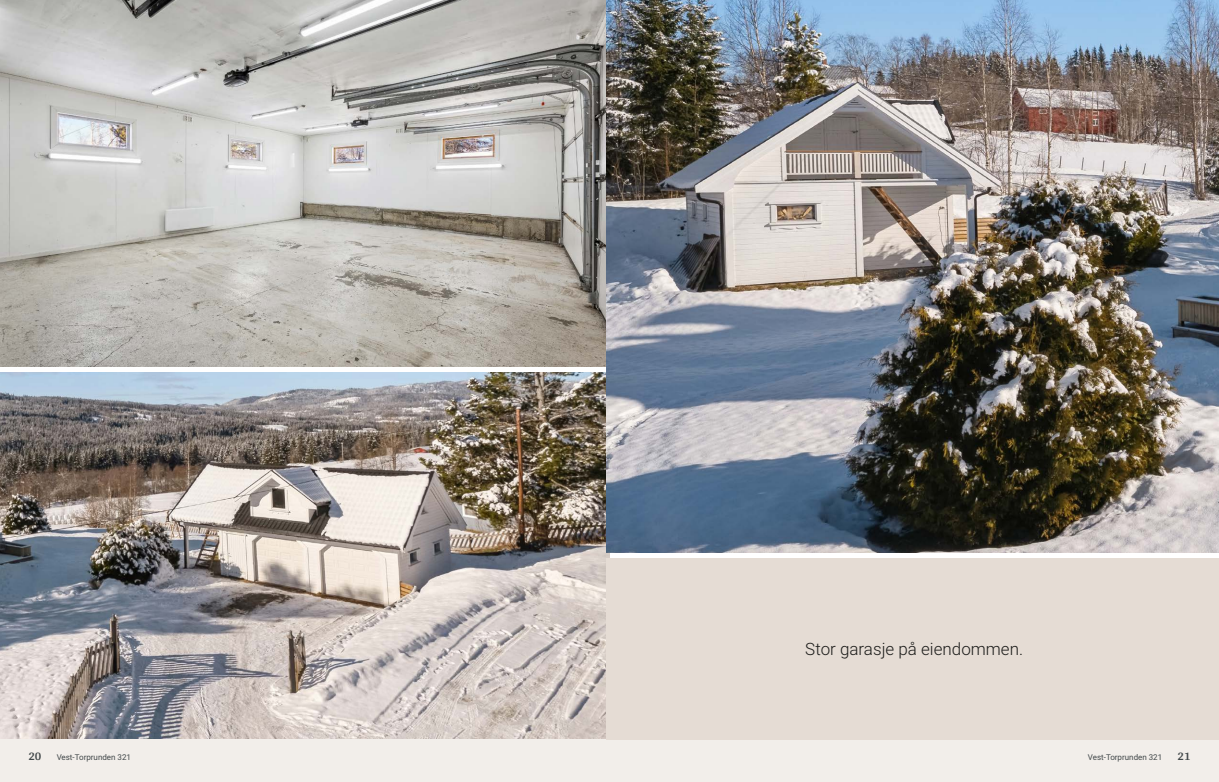
<style>
.page{position:relative;width:1219px;height:782px;background:#fff}
.page>*{position:absolute;margin:0;border:0;box-sizing:border-box;transform-origin:0 0}
.t1{font:300 17px "Roboto Vitec";color:#1d1d1b}
.t2{font:700 12px "Arya";color:#414749}
.t3{font:8px "Roboto Vitec";color:#414749}
</style>
<div class="page">
<img style="left:0;top:0;width:607px;height:367px">
<img style="left:0;top:372px;width:609px;height:367px">
<div style="left:0;top:739px;width:612px;height:42px;background:#f2eeea"></div>
<img style="left:607px;top:0;width:612px;height:552px">
<div style="left:607px;top:739px;width:612px;height:42px;background:#f2eeea"></div>
<div style="left:607px;top:558px;width:612px;height:181px;background:#e5dcd4"></div>
<h1 class="t1" style="left:805px;top:637px;width:219px">Stor garasje på eiendommen.</h1>
<h2 class="t2" style="left:28px;top:749px;width:15px">20</h2>
<p class="t3" style="left:57px;top:751px;width:76px">Vest‑Torprunden 321</p>
<p class="t3" style="left:1088px;top:751px;width:76px">Vest‑Torprunden 321</p>
<h2 class="t2" style="left:1177px;top:749px;width:15px">21</h2>
</div>
